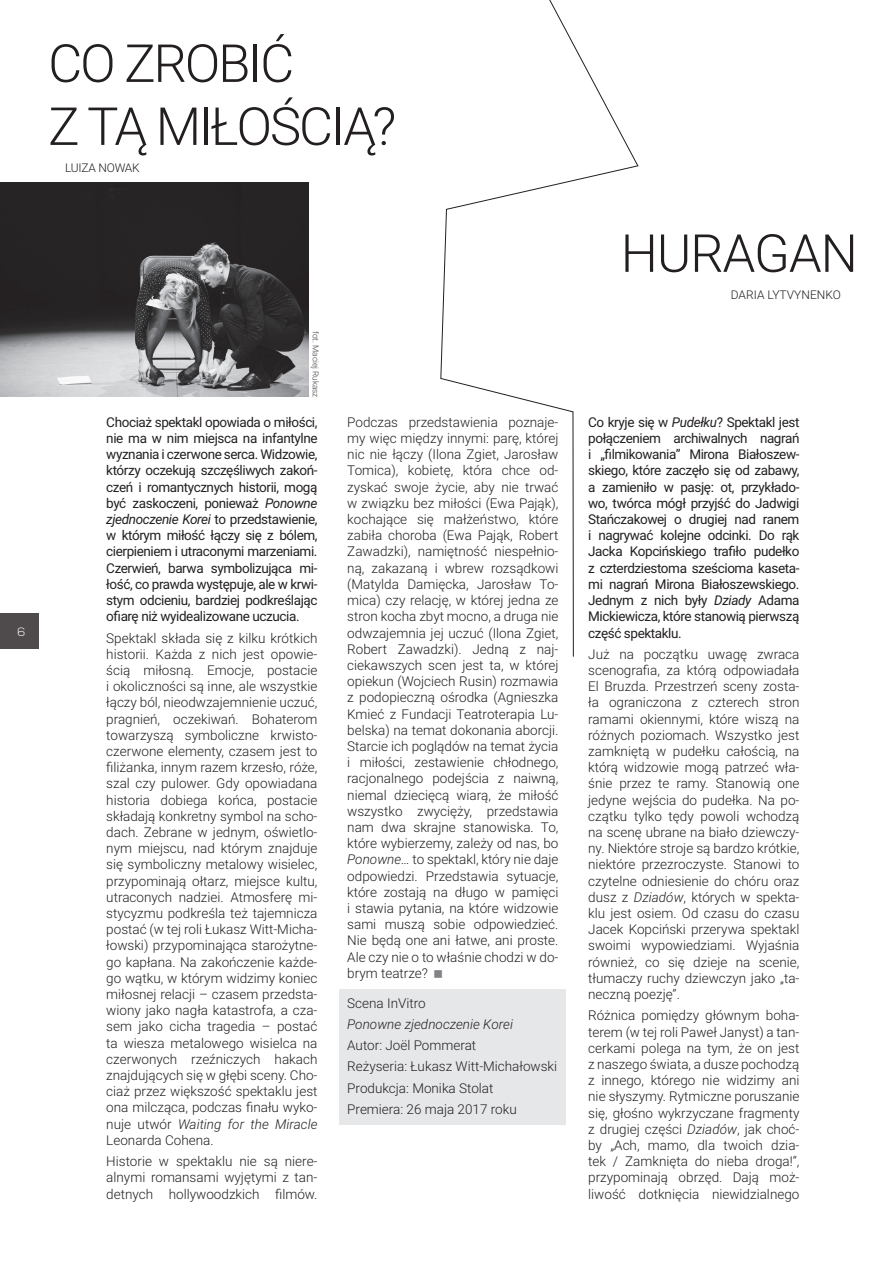
<style>
.page{position:relative;width:893px;height:1263px;background:#fff}
.page>*{position:absolute;margin:0;border:0;box-sizing:border-box;transform-origin:0 0}
.t1{font:300 52.5px/63px "Roboto";letter-spacing:-.04em;color:#231f20}
.t2{font:300 52.5px "Roboto";letter-spacing:-.02em;color:#231f20}
.t3{font:300 13.5px/16.2px "Roboto";color:#231f20;text-align:justify}
.t4{font:13.5px/16.2px "Roboto";letter-spacing:-.03em;color:#231f20;text-align:justify}
.t5{font:italic 300 13.5px "Roboto";color:#231f20}
.t6{font:300 12px "Roboto";letter-spacing:-.01em;color:#231f20}
.t7{font:300 12px "Nexa";color:#fff}
.t8{font:300 8.25px "Roboto";color:#3e3e3f}
.s1{font-style:italic}
</style>
<div class="page">
<div style="left:0;top:614px;width:39px;height:35px;background:#4f4b4c"></div>
<img style="left:0;top:183px;width:308px;height:214px">
<div style="left:339px;top:990px;width:227px;height:135px;background:#e6e7e9"></div>
<svg style="left:440px;top:0;width:199px;height:657px"></svg>
<h1 class="t1" style="left:48px;top:30px;width:350px">CO ZROBIĆ<br>Z TĄ MIŁOŚCIĄ?</h1>
<p class="t6" style="left:65px;top:159px;width:76px">LUIZA NOWAK</p>
<p class="t7" style="left:18px;top:625px;width:9px">6</p>
<p class="t8" style="left:322px;top:331px;width:68px;rotate:90deg">fot. Maciej Rukasz</p>
<p class="t4" style="left:106px;top:413px;width:213px">Chociaż spektakl opowiada o miłości, nie ma w nim miejsca na infantylne wyznania i czerwone serca. Widzowie, którzy oczekują szczęśliwych zakoń&shy;czeń i romantycznych historii, mogą być zaskoczeni, ponieważ <span class="s1">Ponowne zjednoczenie Korei</span> to przedstawienie, w którym miłość łączy się z bólem, cierpieniem i utraconymi marzeniami.<br>Czerwień, barwa symbolizująca mi&shy;łość, co prawda występuje, ale w krwi&shy;stym odcieniu, bardziej podkreślając ofiarę niż wyidealizowane uczucia.</p>
<p class="t3" style="left:106px;top:629px;width:213px">Spektakl składa się z kilku krótkich historii. Każda z nich jest opowie&shy;ścią miłosną. Emocje, postacie i okoliczności są inne, ale wszystkie łączy ból, nieodwzajemnienie uczuć, pragnień, oczekiwań. Bohaterom towarzyszą symboliczne krwisto&shy;czerwone elementy, czasem jest to filiżanka, innym razem krzesło, róże, szal czy pulower. Gdy opowiadana historia dobiega końca, postacie składają konkretny symbol na scho&shy;dach. Zebrane w jednym, oświetlo&shy;nym miejscu, nad którym znajduje się symboliczny metalowy wisielec, przypominają ołtarz, miejsce kultu, utraconych nadziei. Atmosferę mi&shy;stycyzmu podkreśla też tajemnicza postać (w tej roli Łukasz Witt-Micha&shy;łowski) przypominająca starożytne&shy;go kapłana. Na zakończenie każde&shy;go wątku, w którym widzimy koniec miłosnej relacji – czasem przedsta&shy;wiony jako nagła katastrofa, a cza&shy;sem jako cicha tragedia – postać ta wiesza metalowego wisielca na czerwonych rzeźniczych hakach znajdujących się w głębi sceny. Cho&shy;ciaż przez większość spektaklu jest ona milcząca, podczas finału wyko&shy;nuje utwór <span class="s1">Waiting for the Miracle </span>Leonarda Cohena.</p>
<p class="t3" style="left:106px;top:1153px;width:213px">Historie w spektaklu nie są niere&shy;alnymi romansami wyjętymi z tan&shy;detnych hollywoodzkich filmów.</p>
<p class="t3" style="left:347px;top:413px;width:213px">Podczas przedstawienia poznaje&shy;my więc między innymi: parę, której nic nie łączy (Ilona Zgiet, Jarosław Tomica), kobietę, która chce od&shy;zyskać swoje życie, aby nie trwać w związku bez miłości (Ewa Pająk), kochające się małżeństwo, które zabiła choroba (Ewa Pająk, Robert Zawadzki), namiętność niespełnio&shy;ną, zakazaną i wbrew rozsądkowi (Matylda Damięcka, Jarosław To&shy;mica) czy relację, w której jedna ze stron kocha zbyt mocno, a druga nie odwzajemnia jej uczuć (Ilona Zgiet, Robert Zawadzki). Jedną z naj&shy;ciekawszych scen jest ta, w której opiekun (Wojciech Rusin) rozmawia z podopieczną ośrodka (Agnieszka Kmieć z Fundacji Teatroterapia Lu&shy;belska) na temat dokonania aborcji.<br>Starcie ich poglądów na temat życia i miłości, zestawienie chłodnego, racjonalnego podejścia z naiwną, niemal dziecięcą wiarą, że miłość wszystko zwycięży, przedstawia nam dwa skrajne stanowiska. To, które wybierzemy, zależy od nas, bo <span class="s1">Ponowne…</span> to spektakl, który nie daje odpowiedzi. Przedstawia sytuacje, które zostają na długo w pamięci i stawia pytania, na które widzowie sami muszą sobie odpowiedzieć.<br>Nie będą one ani łatwe, ani proste.<br>Ale czy nie o to właśnie chodzi w do&shy;brym teatrze?</p>
<p class="t3" style="left:347px;top:994px;width:80px">Scena InVitro</p>
<p class="t5" style="left:347px;top:1014px;width:167px">Ponowne zjednoczenie Korei</p>
<p class="t3" style="left:347px;top:1034px;width:211px;line-height:21.3px;text-align:left">Autor: Joël Pommerat<br>Reżyseria: Łukasz Witt-Michałowski<br>Produkcja: Monika Stolat<br>Premiera: 26 maja 2017 roku</p>
<h1 class="t2" style="left:621px;top:216px;width:239px">HURAGAN</h1>
<p class="t6" style="left:731px;top:286px;width:111px">DARIA LYTVYNENKO</p>
<p class="t4" style="left:588px;top:413px;width:213px">Co kryje się w <span class="s1">Pudełku</span>? Spektakl jest połączeniem archiwalnych nagrań i „filmikowania” Mirona Białoszew&shy;skiego, które zaczęło się od zabawy, a zamieniło w pasję: ot, przykłado&shy;wo, twórca mógł przyjść do Jadwigi Stańczakowej o drugiej nad ranem i nagrywać kolejne odcinki. Do rąk Jacka Kopcińskiego trafiło pudełko z czterdziestoma sześcioma kaseta&shy;mi nagrań Mirona Białoszewskiego.<br>Jednym z nich były <span class="s1">Dziady</span> Adama Mickiewicza, które stanowią pierwszą część spektaklu.</p>
<p class="t3" style="left:588px;top:645px;width:213px">Już na początku uwagę zwraca scenografia, za którą odpowiadała El Bruzda. Przestrzeń sceny zosta&shy;ła ograniczona z czterech stron ramami okiennymi, które wiszą na różnych poziomach. Wszystko jest zamkniętą w pudełku całością, na którą widzowie mogą patrzeć wła&shy;śnie przez te ramy. Stanowią one jedyne wejścia do pudełka. Na po&shy;czątku tylko tędy powoli wchodzą na scenę ubrane na biało dziewczy&shy;ny. Niektóre stroje są bardzo krótkie, niektóre przezroczyste. Stanowi to czytelne odniesienie do chóru oraz dusz z <span class="s1">Dziadów</span>, których w spekta&shy;klu jest osiem. Od czasu do czasu Jacek Kopciński przerywa spektakl swoimi wypowiedziami. Wyjaśnia również, co się dzieje na scenie, tłumaczy ruchy dziewczyn jako „ta&shy;neczną poezję”.</p>
<p class="t3" style="left:588px;top:1007px;width:213px">Różnica pomiędzy głównym boha&shy;terem (w tej roli Paweł Janyst) a tan&shy;cerkami polega na tym, że on jest z naszego świata, a dusze pochodzą z innego, którego nie widzimy ani nie słyszymy. Rytmiczne poruszanie się, głośno wykrzyczane fragmenty z drugiej części <span class="s1">Dziadów</span>, jak choć&shy;by „Ach, mamo, dla twoich dzia&shy;tek / Zamknięta do nieba droga!”, przypominają obrzęd. Dają moż&shy;liwość dotknięcia niewidzialnego</p>
</div>
